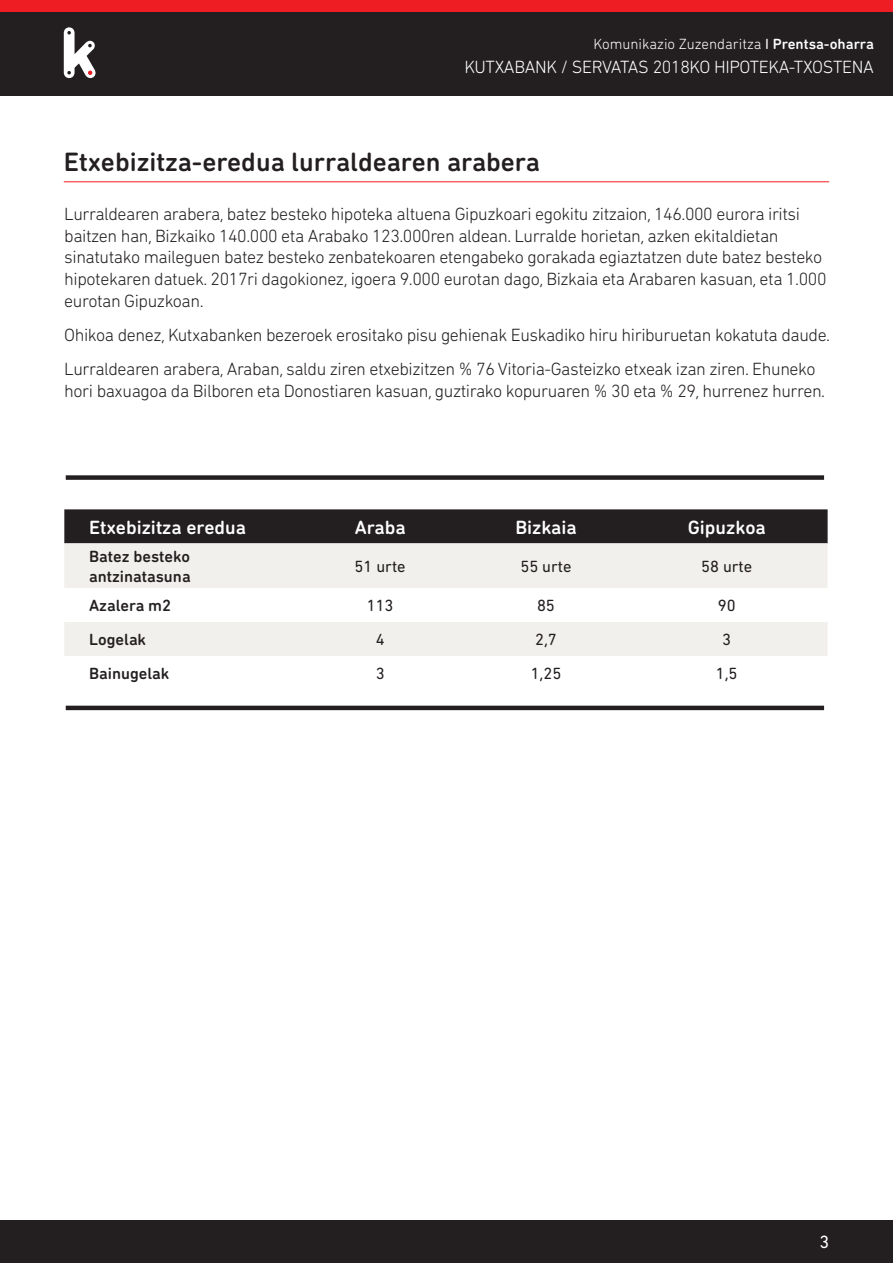
<style>
.page{position:relative;width:893px;height:1263px;background:#fff}
.page>*{position:absolute;margin:0;border:0;box-sizing:border-box;transform-origin:0 0}
.t1{font:500 27px "DIN Next Rounded LT Pro";color:#231f20}
.t2{font:500 19.5px "DIN Next Rounded LT Pro";color:#fff}
.t3{font:300 18px/21.6px "DIN Next Rounded LT Pro";letter-spacing:-.025em;color:#231f20}
.t4{font:300 18px "DIN Next Rounded LT Pro";letter-spacing:-.02em;color:#fff}
.t5{font:18px "DIN Next Rounded LT Pro";color:#fff}
.t6{font:500 16.5px/19.8px "DIN Next Rounded LT Pro";color:#231f20}
.t7{font:16.5px "DIN Next Rounded LT Pro";color:#231f20}
.t8{font:300 15px "DIN Next Rounded LT Pro";color:#fff}
.s1{font-weight:400}
.s2{font-weight:500}
</style>
<div class="page">
<div style="left:0;top:9px;width:893px;height:87px;background:#231f20"></div>
<div style="left:0;top:0;width:893px;height:11px;background:#ee1d23"></div>
<svg style="left:64px;top:27px;width:32px;height:51px"></svg>
<div style="left:0;top:1220px;width:893px;height:43px;background:#231f20"></div>
<hr style="left:64px;top:181px;width:765px;height:1px;background:#ee1d23">
<div style="left:64px;top:509px;width:764px;height:34px;background:#231f20"></div>
<div style="left:64px;top:543px;width:764px;height:113px;background:#f2f0ed"></div>
<svg style="left:64px;top:588px;width:764px;height:34px"></svg>
<div style="left:66px;top:475px;width:758px;height:5px;background:#231f20"></div>
<hr style="left:66px;top:706px;width:758px;height:4px;background:#231f20">
<p class="t8" style="left:594px;top:36px;width:282px">Komunikazio Zuzendaritza <span class="s1">I</span> <span class="s2">Prentsa-oharra</span></p>
<p class="t4" style="left:465px;top:57px;width:411px">KUTXABANK / SERVATAS 2018KO HIPOTEKA-TXOSTENA</p>
<p class="t1" style="left:64px;top:146px;width:478px">Etxebizitza-eredua lurraldearen arabera</p>
<p class="t3" style="left:64px;top:203px;width:764px">Lurraldearen arabera, batez besteko hipoteka altuena Gipuzkoari egokitu zitzaion, 146.000 eurora iritsi baitzen han, Bizkaiko 140.000 eta Arabako 123.000ren aldean. Lurralde horietan, azken ekitaldietan sinatutako maileguen batez besteko zenbatekoaren etengabeko gorakada egiaztatzen dute batez besteko hipotekaren datuek. 2017ri dagokionez, igoera 9.000 eurotan dago, Bizkaia eta Arabaren kasuan, eta 1.000 eurotan Gipuzkoan.</p>
<p class="t3" style="left:64px;top:324px;width:767px">Ohikoa denez, Kutxabanken bezeroek erositako pisu gehienak Euskadiko hiru hiriburuetan kokatuta daude.</p>
<p class="t3" style="left:64px;top:358px;width:762px">Lurraldearen arabera, Araban, saldu ziren etxebizitzen % 76 Vitoria-Gasteizko etxeak izan ziren. Ehuneko hori baxuagoa da Bilboren eta Donostiaren kasuan, guztirako kopuruaren % 30 eta % 29, hurrenez hurren.</p>
<p class="t2" style="left:89px;top:516px;width:158px">Etxebizitza eredua</p>
<p class="t2" style="left:355px;top:516px;width:52px">Araba</p>
<p class="t2" style="left:515px;top:516px;width:63px">Bizkaia</p>
<p class="t2" style="left:688px;top:516px;width:80px">Gipuzkoa</p>
<p class="t6" style="left:89px;top:546px;width:103px">Batez besteko antzinatasuna</p>
<p class="t7" style="left:355px;top:557px;width:53px">51 urte</p>
<p class="t7" style="left:520px;top:557px;width:53px">55 urte</p>
<p class="t7" style="left:701px;top:557px;width:53px">58 urte</p>
<p class="t6" style="left:89px;top:595px;width:84px">Azalera m2</p>
<p class="t7" style="left:367px;top:596px;width:28px">113</p>
<p class="t7" style="left:537px;top:596px;width:19px">85</p>
<p class="t7" style="left:718px;top:596px;width:19px">90</p>
<p class="t6" style="left:89px;top:629px;width:59px">Logelak</p>
<p class="t7" style="left:376px;top:630px;width:10px">4</p>
<p class="t7" style="left:535px;top:630px;width:23px">2,7</p>
<p class="t7" style="left:722px;top:630px;width:10px">3</p>
<p class="t6" style="left:89px;top:663px;width:82px">Bainugelak</p>
<p class="t7" style="left:376px;top:664px;width:10px">3</p>
<p class="t7" style="left:531px;top:664px;width:32px">1,25</p>
<p class="t7" style="left:716px;top:664px;width:23px">1,5</p>
<p class="t5" style="left:819px;top:1231px;width:11px">3</p>
</div>
